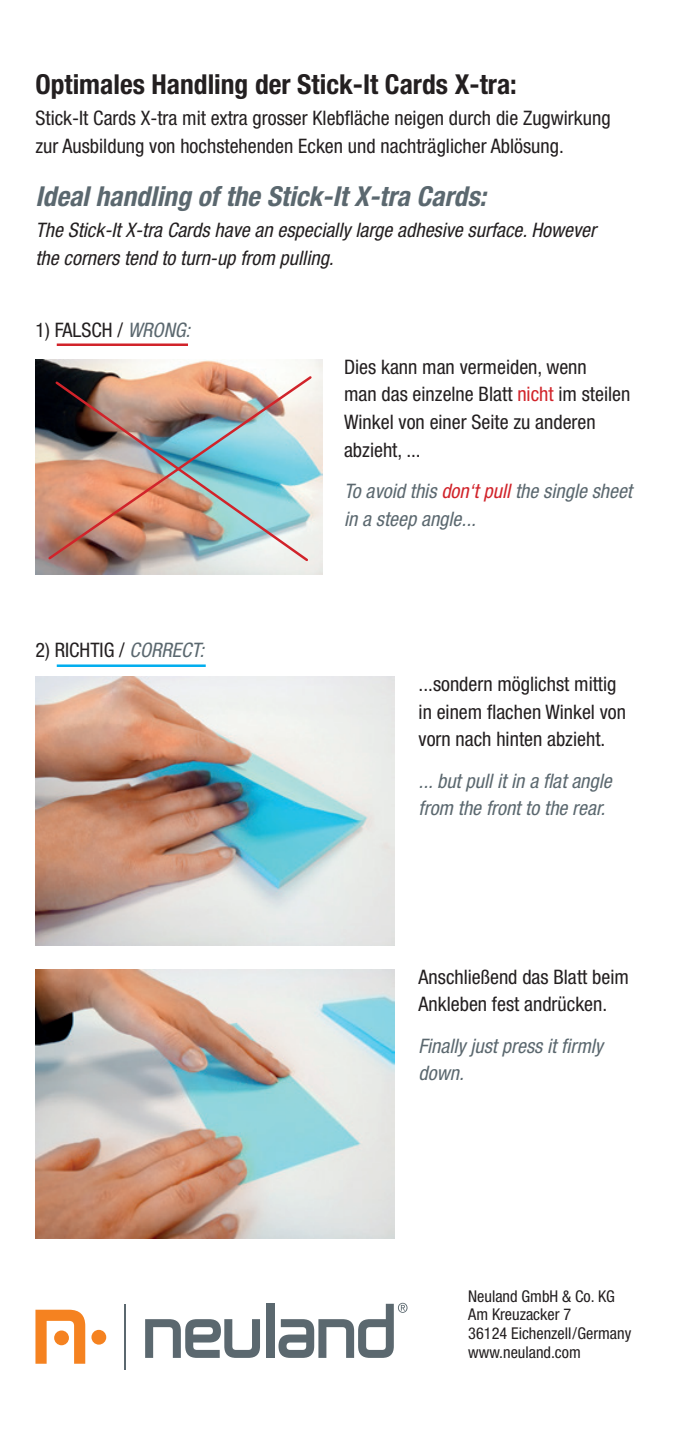
<style>
.page{position:relative;width:674px;height:1453px;background:#fff}
.page>*{position:absolute;margin:0;border:0;box-sizing:border-box;transform-origin:0 0}
.t1{font:700 condensed 27.5px "Helvetica Neue LT Pro";color:#231f20}
.t2{font:italic 700 condensed 27.5px "Helvetica Neue LT Pro";color:#5b686f}
.t3{font:condensed 20px/27.5px "Helvetica Neue LT Pro";color:#231f20}
.t4{font:italic condensed 20px/27.5px "Helvetica Neue LT Pro";color:#5b686f}
.t5{font:italic condensed 20px/27.5px "Helvetica Neue LT Pro";color:#231f20}
.t6{font:condensed 16.25px/18.8px "Helvetica Neue LT Pro";color:#231f20}
.s1{font-style:italic;color:#5b686f}
.s2{color:#d1232a}
</style>
<div class="page">
<img style="left:35px;top:359px;width:287px;height:215px">
<img style="left:35px;top:677px;width:359px;height:268px">
<img style="left:35px;top:969px;width:359px;height:269px">
<hr style="left:57px;top:343px;width:131px;height:3px;background:#d1232a">
<hr style="left:57px;top:664px;width:149px;height:3px;background:#00aeef">
<svg style="left:35px;top:1309px;width:50px;height:55px"></svg>
<div style="left:54px;top:1330px;width:15px;height:15px;background:#f58220;border-radius:50%"></div>
<div style="left:91px;top:1330px;width:15px;height:14px;background:#f58220;border-radius:50%"></div>
<hr style="left:123px;top:1304px;width:2px;height:65px;background:#5b686f">
<svg style="left:145px;top:1319px;width:115px;height:39px"></svg>
<div style="left:266px;top:1304px;width:8px;height:54px;background:#5b686f"></div>
<svg style="left:278px;top:1303px;width:129px;height:55px"></svg>
<img style="left:46px;top:374px;width:268px;height:188px">
<h1 class="t1" style="left:35px;top:68px;width:482px">Optimales Handling der Stick-It Cards X-tra:</h1>
<p class="t3" style="left:35px;top:104px;width:576px">Stick-It Cards X-tra mit extra grosser Klebfläche neigen durch die Zugwirkung zur Ausbildung von hochstehenden Ecken und nachträglicher Ablösung.</p>
<h1 class="t2" style="left:35px;top:180px;width:452px">Ideal handling of the Stick-It X-tra Cards:</h1>
<p class="t5" style="left:35px;top:216px;width:561px">The Stick-It X-tra Cards have an especially large adhesive surface. However the corners tend to turn-up from pulling.</p>
<p class="t3" style="left:35px;top:316px;width:156px">1) FALSCH / <span class="s1">WRONG:</span></p>
<p class="t3" style="left:35px;top:636px;width:170px">2) RICHTIG / <span class="s1">CORRECT:</span></p>
<p class="t3" style="left:344px;top:353px;width:287px">Dies kann man vermeiden, wenn<br>man das einzelne Blatt <span class="s2">nicht</span> im steilen<br>Winkel von einer Seite zu anderen abzieht, ...</p>
<p class="t4" style="left:344px;top:477px;width:289px">To avoid this <span class="s2">don‘t pull</span> the single sheet in a steep angle...</p>
<p class="t3" style="left:418px;top:670px;width:209px">...sondern möglichst mittig in einem flachen Winkel von vorn nach hinten abzieht.</p>
<p class="t4" style="left:418px;top:767px;width:194px">... but pull it in a flat angle from the front to the rear.</p>
<p class="t3" style="left:418px;top:962px;width:212px">Anschließend das Blatt beim<br>Ankleben fest andrücken.</p>
<p class="t4" style="left:418px;top:1032px;width:186px">Finally just press it firmly down.</p>
<p class="t6" style="left:468px;top:1286px;width:165px">Neuland GmbH &amp; Co. KG<br>Am Kreuzacker 7<br>36124 Eichenzell/Germany www.neuland.com</p>
</div>
